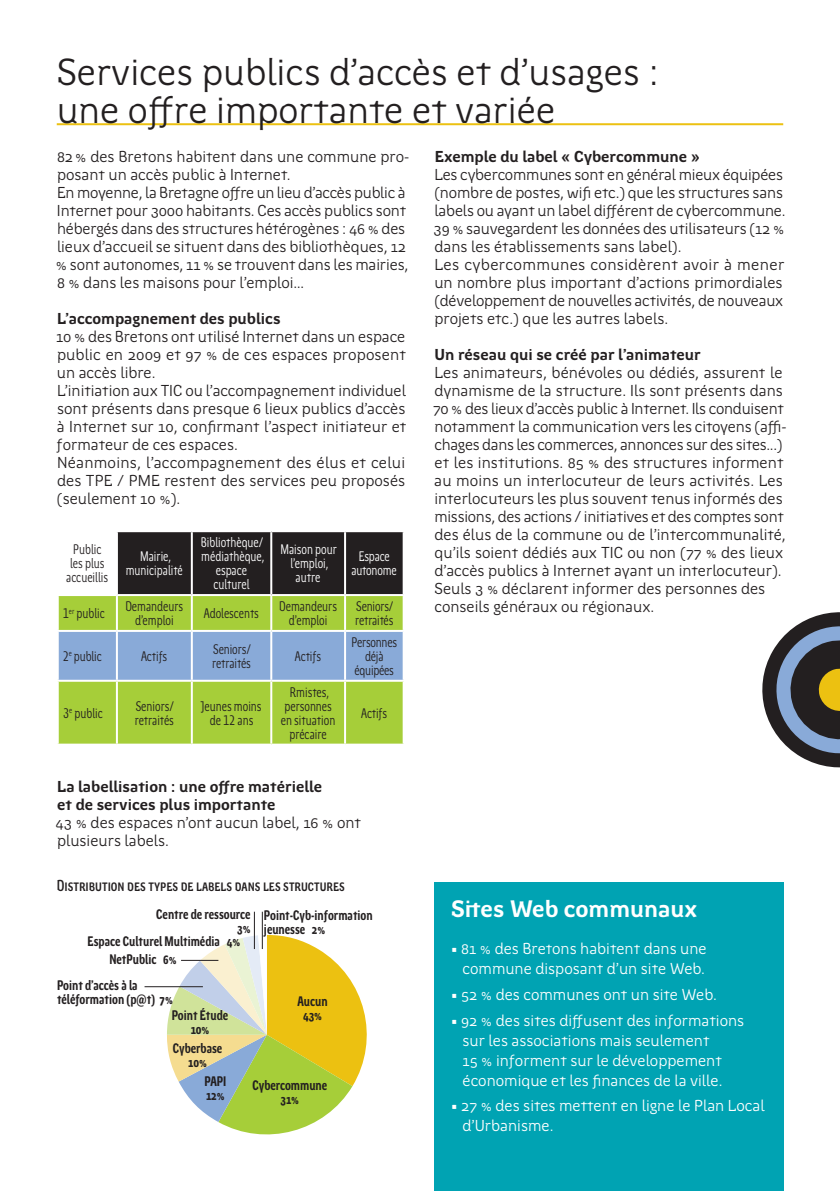
<style>
.page{position:relative;width:840px;height:1191px;background:#fff}
.page>*{position:absolute;margin:0;border:0;box-sizing:border-box;transform-origin:0 0}
.t1{font:38px/38px "Region Bretagne";color:#231f20}
.t2{font:700 24px "Region Bretagne";color:#fff}
.t3{font:16px/18px "Region Bretagne";color:#231f20}
.t4{font:16px/20px "Region Bretagne";color:#fff}
.t5{font:700 16px/18px "Region Bretagne";color:#231f20}
.t6{font:500 16px "Region Bretagne Cond";color:#231f20}
.t7{font:14px/14px "Region Bretagne Cond";color:#231f20;text-align:center}
.t8{font:700 14px/14px "Region Bretagne Cond";color:#231f20;text-align:center}
.t9{font:14px/14px "Region Bretagne Cond";color:#fff;text-align:center}
</style>
<div class="page">
<svg style="left:762px;top:612px;width:77px;height:156px"></svg>
<hr style="left:57px;top:123px;width:725px;height:2px;background:#ecc111">
<div style="left:118px;top:532px;width:284px;height:62px;background:#231f20"></div>
<div style="left:59px;top:596px;width:343px;height:147px;background:#a6ce39"></div>
<div style="left:59px;top:632px;width:343px;height:48px;background:#89aad8"></div>
<hr style="left:191px;top:532px;width:2px;height:62px;background:#fff">
<hr style="left:270px;top:532px;width:2px;height:62px;background:#fff">
<hr style="left:344px;top:532px;width:2px;height:62px;background:#fff">
<hr style="left:116px;top:596px;width:2px;height:34px;background:#fff">
<hr style="left:191px;top:596px;width:2px;height:34px;background:#fff">
<hr style="left:270px;top:596px;width:2px;height:34px;background:#fff">
<hr style="left:344px;top:596px;width:2px;height:34px;background:#fff">
<hr style="left:57px;top:630px;width:60px;height:2px;background:#fff">
<hr style="left:117px;top:630px;width:75px;height:2px;background:#fff">
<hr style="left:116px;top:632px;width:2px;height:48px;background:#fff">
<hr style="left:192px;top:630px;width:79px;height:2px;background:#fff">
<hr style="left:191px;top:632px;width:2px;height:48px;background:#fff">
<hr style="left:271px;top:630px;width:74px;height:2px;background:#fff">
<hr style="left:270px;top:632px;width:2px;height:48px;background:#fff">
<hr style="left:345px;top:630px;width:59px;height:2px;background:#fff">
<hr style="left:344px;top:632px;width:2px;height:48px;background:#fff">
<hr style="left:57px;top:680px;width:60px;height:2px;background:#fff">
<hr style="left:117px;top:680px;width:75px;height:2px;background:#fff">
<hr style="left:116px;top:682px;width:2px;height:61px;background:#fff">
<hr style="left:192px;top:680px;width:79px;height:2px;background:#fff">
<hr style="left:191px;top:682px;width:2px;height:61px;background:#fff">
<hr style="left:271px;top:680px;width:74px;height:2px;background:#fff">
<hr style="left:270px;top:682px;width:2px;height:61px;background:#fff">
<hr style="left:345px;top:680px;width:59px;height:2px;background:#fff">
<hr style="left:344px;top:682px;width:2px;height:61px;background:#fff">
<div style="left:434px;top:882px;width:348px;height:309px;background:#00a3b3"></div>
<svg style="left:167px;top:935px;width:200px;height:200px"></svg>
<hr style="left:181px;top:960px;width:37px;height:1px;background:#231f20">
<hr style="left:262px;top:911px;width:1px;height:38px;background:#231f20">
<hr style="left:254px;top:911px;width:1px;height:38px;background:#231f20">
<hr style="left:144px;top:986px;width:59px;height:1px;background:#231f20">
<h1 class="t1" style="left:57px;top:54px;width:604px">Services publics d’accès et d’usages : une offre importante et variée</h1>
<p class="t3" style="left:56px;top:148px;width:355px">82% des Bretons habitent dans une commune pro&shy;posant un accès public à Internet.<br>En moyenne, la Bretagne offre un lieu d’accès public à Internet pour 3000 habitants. Ces accès publics sont hébergés dans des structures hétérogènes : 46 % des lieux d’accueil se situent dans des bibliothèques, 12 % sont autonomes, 11 % se trouvent dans les mairies, 8 % dans les maisons pour l’emploi…</p>
<p class="t5" style="left:57px;top:310px;width:225px">L’accompagnement des publics</p>
<p class="t3" style="left:56px;top:328px;width:351px">10 % des Bretons ont utilisé Internet dans un espace public en 2009 et 97 % de ces espaces proposent un accès libre.<br>L’initiation aux TIC ou l’accompagnement individuel sont présents dans presque 6 lieux publics d’accès à Internet sur 10, confirmant l’aspect initiateur et formateur de ces espaces.<br>Néanmoins, l’accompagnement des élus et celui des TPE / PME restent des services peu proposés (seulement 10 %).</p>
<p class="t7" style="left:66px;top:543px;width:43px">Public les plus accueillis</p>
<p class="t9" style="left:126px;top:550px;width:58px">Mairie, municipalité</p>
<p class="t5" style="left:434px;top:148px;width:267px">Exemple du label « Cybercommune »</p>
<p class="t3" style="left:433px;top:166px;width:353px">Les cybercommunes sont en général mieux équipées (nombre de postes, wifi etc.) que les structures sans labels ou ayant un label différent de cybercommune.<br>39 % sauvegardent les données des utilisateurs (12 % dans les établissements sans label).<br>Les cybercommunes considèrent avoir à mener un nombre plus important d’actions primordiales (développement de nouvelles activités, de nouveaux projets etc.) que les autres labels.</p>
<p class="t5" style="left:434px;top:346px;width:268px">Un réseau qui se créé par l’animateur</p>
<p class="t3" style="left:433px;top:364px;width:355px">Les animateurs, bénévoles ou dédiés, assurent le dynamisme de la structure. Ils sont présents dans 70 % des lieux d’accès public à Internet. Ils conduisent notamment la communication vers les citoyens (affi&shy;chages dans les commerces, annonces sur des sites...) et les institutions. 85 % des structures informent au moins un interlocuteur de leurs activités. Les interlocuteurs les plus souvent tenus informés des missions, des actions / initiatives et des comptes sont des élus de la commune ou de l’intercommunalité, qu’ils soient dédiés aux TIC ou non (77 % des lieux d’accès publics à Internet ayant un interlocuteur).<br>Seuls 3 % déclarent informer des personnes des conseils généraux ou régionaux.</p>
<p class="t9" style="left:201px;top:536px;width:65px">Bibliothèque/ médiathèque, espace culturel</p>
<p class="t9" style="left:280px;top:543px;width:58px">Maison pour l’emploi, autre</p>
<p class="t9" style="left:351px;top:550px;width:47px">Espace autonome</p>
<p class="t7" style="left:63px;top:607px;width:44px">1<sup>er</sup> public</p>
<p class="t7" style="left:125px;top:600px;width:59px">Demandeurs d’emploi</p>
<p class="t7" style="left:204px;top:607px;width:57px">Adolescents</p>
<p class="t7" style="left:279px;top:600px;width:59px">Demandeurs d’emploi</p>
<p class="t7" style="left:355px;top:600px;width:40px;text-align:left">Seniors/ retraités</p>
<p class="t7" style="left:63px;top:649px;width:41px">2<sup>e</sup> public</p>
<p class="t7" style="left:141px;top:649px;width:28px">Actifs</p>
<p class="t7" style="left:212px;top:642px;width:40px;text-align:left">Seniors/ retraités</p>
<p class="t7" style="left:295px;top:649px;width:28px">Actifs</p>
<p class="t7" style="left:351px;top:635px;width:47px">Personnes déjà équipées</p>
<p class="t7" style="left:63px;top:706px;width:41px">3<sup>e</sup> public</p>
<p class="t7" style="left:135px;top:699px;width:41px;text-align:left">Seniors/ retraités</p>
<p class="t7" style="left:200px;top:699px;width:62px">Jeunes moins de 12 ans</p>
<p class="t7" style="left:280px;top:685px;width:56px">Rmistes, personnes en situation précaire</p>
<p class="t7" style="left:361px;top:706px;width:27px">Actifs</p>
<p class="t5" style="left:57px;top:778px;width:266px">La labellisation : une offre matérielle et de services plus importante</p>
<p class="t3" style="left:56px;top:814px;width:307px">43 % des espaces n’ont aucun label, 16 % ont plusieurs labels.</p>
<p class="t6" style="left:57px;top:877px;width:289px">Distribution des types de labels dans les structures</p>
<p class="t8" style="left:156px;top:907px;width:96px">Centre de ressource</p>
<p class="t8" style="left:237px;top:921px;width:15px">3%</p>
<p class="t8" style="left:88px;top:934px;width:154px">Espace Culturel Multimédia 4%</p>
<p class="t8" style="left:109px;top:952px;width:69px">NetPublic 6%</p>
<p class="t8" style="left:57px;top:978px;width:117px;text-align:left">Point d’accès à la téléformation (p@t) 7%</p>
<p class="t8" style="left:172px;top:1008px;width:58px">Point Étude<br>10%</p>
<p class="t8" style="left:173px;top:1041px;width:51px">Cyberbase<br>10%</p>
<p class="t8" style="left:264px;top:908px;width:110px;text-align:left">Point-Cyb-information jeunesse 2%</p>
<p class="t8" style="left:297px;top:994px;width:32px">Aucun<br>43%</p>
<p class="t8" style="left:204px;top:1075px;width:23px;text-align:left">PAPI<br>12%</p>
<p class="t8" style="left:252px;top:1078px;width:76px">Cybercommune<br>31%</p>
<h2 class="t2" style="left:451px;top:896px;width:247px">Sites Web communaux</h2>
<p class="t4" style="left:451px;top:939px;width:257px;text-align:center">• 81 % des Bretons habitent dans une commune disposant d’un site Web.</p>
<p class="t4" style="left:451px;top:985px;width:267px">• 52 % des communes ont un site Web.</p>
<p class="t4" style="left:462px;top:1010px;width:283px;text-indent:-11px">• 92 % des sites diffusent des informations sur les associations mais seulement<br>15 % informent sur le développement économique et les finances de la ville.</p>
<p class="t4" style="left:462px;top:1096px;width:303px;text-indent:-11px">• 27 % des sites mettent en ligne le Plan Local d’Urbanisme.</p>
</div>
